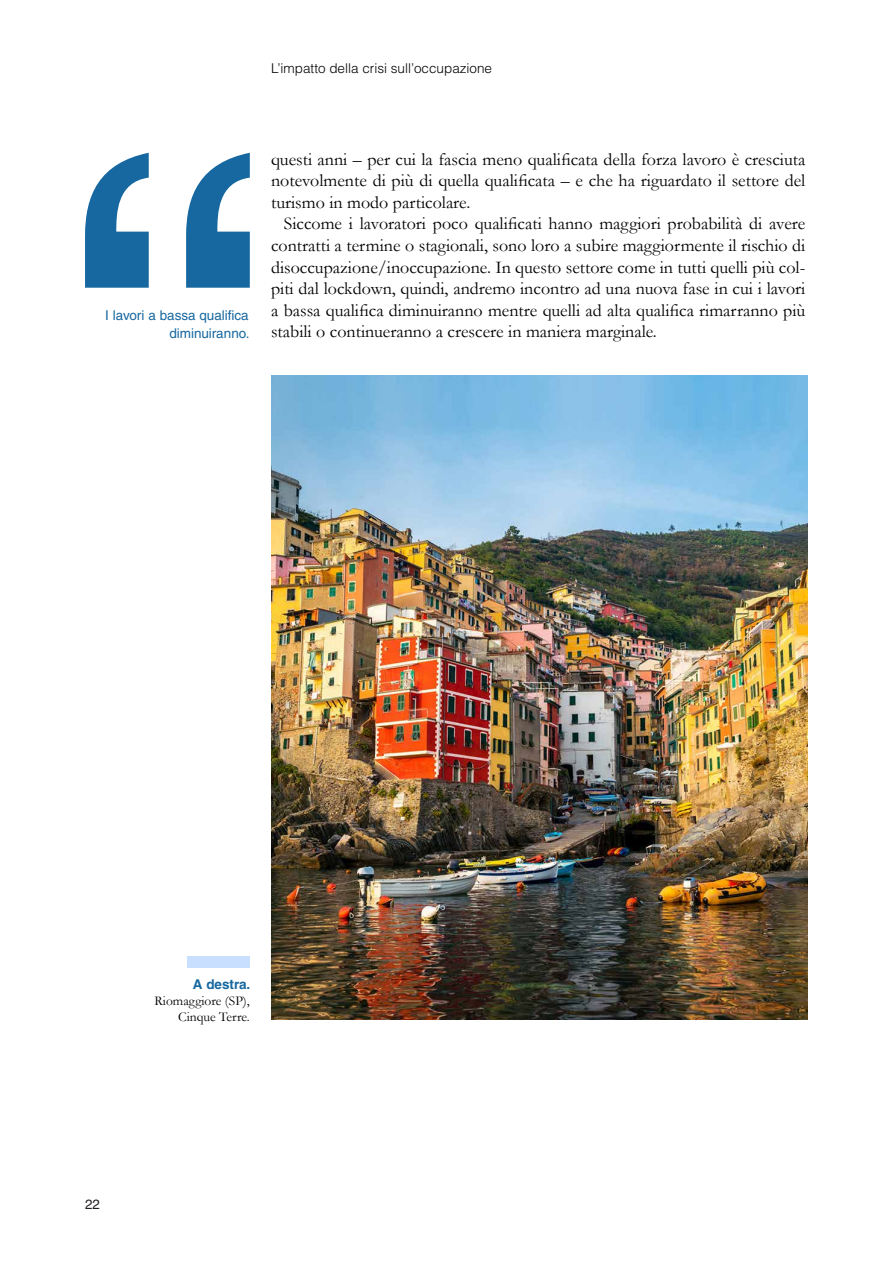
<style>
.page{position:relative;width:893px;height:1263px;background:#fff}
.page>*{position:absolute;margin:0;border:0;box-sizing:border-box;transform-origin:0 0}
.Rientro{font:18px/21.6px "Garamond";color:#000;text-align:justify}
.t1{font:13.5px/18px "Helvetica LT Std";color:#1768a0;text-align:right}
.t2{font:300 13.5px "Helvetica LT Std";color:#000}
.allineato_a_sinistra{font:13.5px/16.2px "Garamond";color:#000;text-align:right}
.allineato_a_sinistra-2{font:700 13.5px "Helvetica LT Std";color:#1768a0}
.t3{font:13.5px "Helvetica LT Std";color:#231f20}
</style>
<div class="page">
<svg style="left:85px;top:153px;width:165px;height:135px"></svg>
<img style="left:271px;top:375px;width:537px;height:644px">
<div style="left:188px;top:956px;width:62px;height:11px;background:#c8dfff"></div>
<p class="t2" style="left:271px;top:60px;width:223px">L’impatto della crisi sull’occupazione</p>
<p class="t1" style="left:105px;top:306px;width:146px">I lavori a bassa qualifica diminuiranno.</p>
<p class="Rientro" style="left:271px;top:148px;width:536px">questi anni – per cui la fascia meno qualificata della forza lavoro è cresciuta notevolmente di più di quella qualificata – e che ha riguardato il settore del turismo in modo particolare.</p>
<p class="Rientro" style="left:271px;top:212px;width:536px;text-indent:13px">Siccome i lavoratori poco qualificati hanno maggiori probabilità di avere contratti a termine o stagionali, sono loro a subire maggiormente il rischio di disoccupazione/inoccupazione. In questo settore come in tutti quelli più col&shy;piti dal lockdown, quindi, andremo incontro ad una nuova fase in cui i lavori a bassa qualifica diminuiranno mentre quelli ad alta qualifica rimarranno più stabili o continueranno a crescere in maniera marginale.</p>
<p class="allineato_a_sinistra-2" style="left:193px;top:976px;width:59px">A destra.</p>
<p class="allineato_a_sinistra" style="left:155px;top:992px;width:97px">Riomaggiore (SP),<br>Cinque Terre.</p>
<p class="t3" style="left:85px;top:1196px;width:17px">22</p>
</div>
